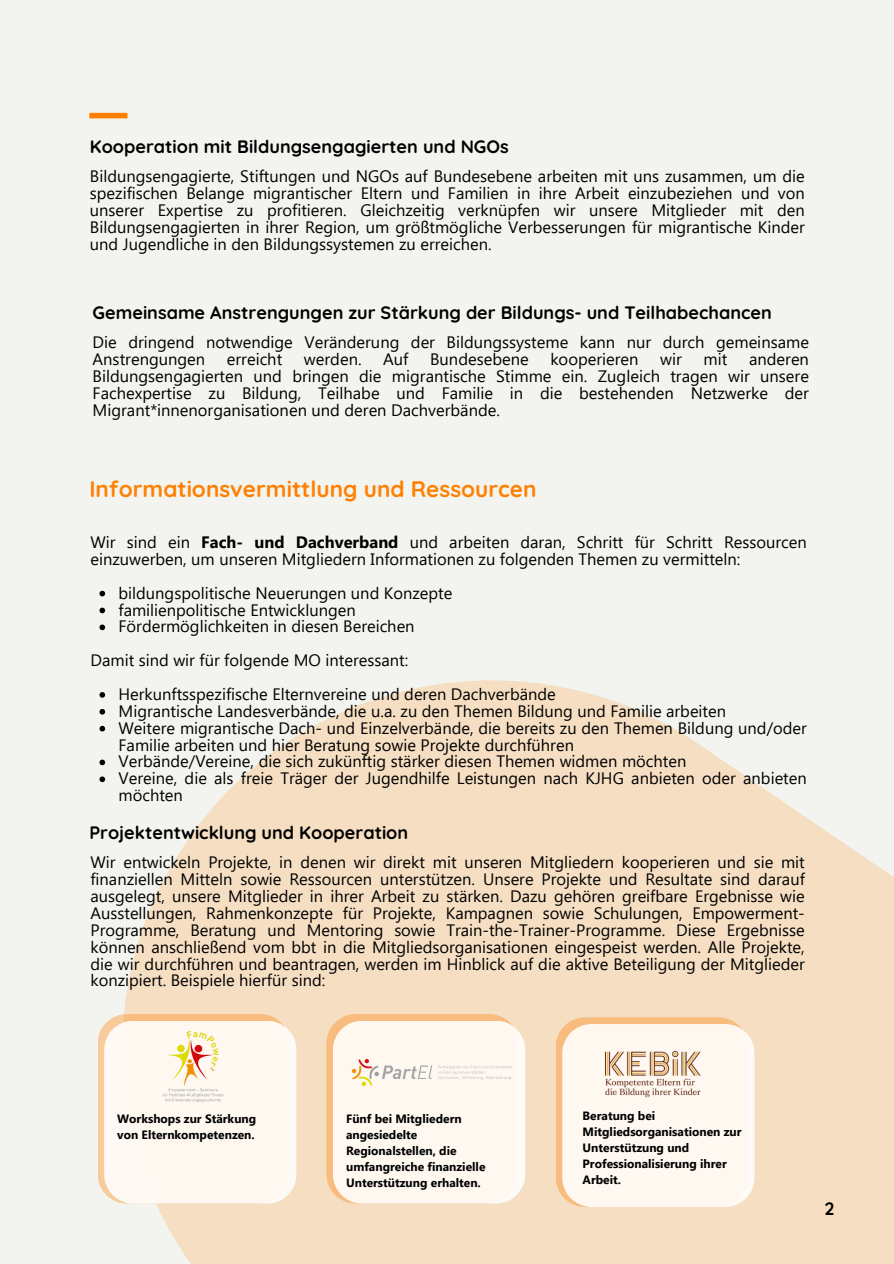
<style>
.page{position:relative;width:894px;height:1264px;background:#fff}
.page>*{position:absolute;margin:0;border:0;box-sizing:border-box;transform-origin:0 0}
.t1{font:700 22.5px "Quicksand";color:#ff8000}
.t2{font:700 18px "Quicksand";color:#000}
.t3{font:16.5px/16.8px "Segoe UI";color:#000}
.t4{font:700 12px/16px "Segoe UI";color:#000}
.s1{font-weight:700}
</style>
<div class="page">
<div style="left:0;top:0;width:893px;height:1263px;background:#f3f4ef"></div>
<div style="left:89px;top:113px;width:38px;height:5px;background:#ff8000"></div>
<svg style="left:100px;top:630px;width:793px;height:633px;fill:#f5dec2"></svg>
<svg style="left:98px;top:1014px;width:198px;height:189px"></svg>
<img style="left:154px;top:1027px;width:78px;height:78px">
<svg style="left:99px;top:590px;width:6px;height:6px"></svg>
<svg style="left:99px;top:607px;width:6px;height:6px"></svg>
<svg style="left:99px;top:624px;width:6px;height:6px"></svg>
<svg style="left:99px;top:692px;width:6px;height:5px"></svg>
<svg style="left:99px;top:709px;width:6px;height:5px"></svg>
<svg style="left:99px;top:725px;width:6px;height:6px"></svg>
<svg style="left:99px;top:759px;width:6px;height:6px"></svg>
<svg style="left:99px;top:776px;width:6px;height:6px"></svg>
<svg style="left:326px;top:1014px;width:199px;height:189px"></svg>
<img style="left:346px;top:1053px;width:171px;height:38px">
<svg style="left:555px;top:1017px;width:199px;height:189px"></svg>
<img style="left:591px;top:1037px;width:123px;height:72px">
<p class="t2" style="left:90px;top:135px;width:420px">Kooperation mit Bildungsengagierten und NGOs</p>
<p class="t3" style="left:90px;top:167px;width:716px;text-align:justify">Bildungsengagierte, Stiftungen und NGOs auf Bundesebene arbeiten mit uns zusammen, um die spezifischen Belange migrantischer Eltern und Familien in ihre Arbeit einzubeziehen und von unserer Expertise zu profitieren. Gleichzeitig verknüpfen wir unsere Mitglieder mit den Bildungsengagierten in ihrer Region, um größtmögliche Verbesserungen für migrantische Kinder und Jugendliche in den Bildungssystemen zu erreichen.</p>
<p class="t2" style="left:93px;top:301px;width:680px">Gemeinsame Anstrengungen zur Stärkung der Bildungs- und Teilhabechancen</p>
<h2 class="t3" style="left:93px;top:333px;width:717px">Die dringend notwendige Veränderung der Bildungssysteme kann nur durch gemeinsame<br>Anstrengungen</h2>
<h2 class="t3" style="left:227px;top:350px;width:57px">erreicht</h2>
<h2 class="t3" style="left:304px;top:350px;width:59px">werden.</h2>
<h2 class="t3" style="left:383px;top:350px;width:27px">Auf</h2>
<h2 class="t3" style="left:430px;top:350px;width:100px">Bundesebene</h2>
<h2 class="t3" style="left:550px;top:350px;width:90px">kooperieren</h2>
<h2 class="t3" style="left:660px;top:350px;width:23px">wir</h2>
<h2 class="t3" style="left:703px;top:350px;width:25px">mit</h2>
<h2 class="t3" style="left:93px;top:350px;width:717px;text-align:justify;text-indent:656px">anderen Bildungsengagierten und bringen die migrantische Stimme ein. Zugleich tragen wir unsere Fachexpertise zu Bildung, Teilhabe und Familie in die bestehenden Netzwerke der Migrant*innenorganisationen und deren Dachverbände.</h2>
<h3 class="t1" style="left:89px;top:475px;width:448px">Informationsvermittlung und Ressourcen</h3>
<h2 class="t3" style="left:90px;top:532px;width:717px">Wir sind ein <span class="s1">Fach- und Dachverband</span> und arbeiten daran, Schritt für Schritt Ressourcen einzuwerben, um unseren Mitgliedern Informationen zu folgenden Themen zu vermitteln:</h2>
<h3 class="t3" style="left:118px;top:583px;width:335px">bildungspolitische Neuerungen und Konzepte</h3>
<h1 class="t3" style="left:118px;top:600px;width:238px">familienpolitische Entwicklungen</h1>
<h3 class="t3" style="left:118px;top:617px;width:297px">Fördermöglichkeiten in diesen Bereichen</h3>
<p class="t3" style="left:90px;top:651px;width:319px">Damit sind wir für folgende MO interessant:</p>
<p class="t3" style="left:118px;top:684px;width:438px">Herkunftsspezifische Elternvereine und deren Dachverbände</p>
<p class="t3" style="left:118px;top:701px;width:609px">Migrantische Landesverbände, die u.a. zu den Themen Bildung und Familie arbeiten</p>
<h3 class="t3" style="left:118px;top:718px;width:689px">Weitere migrantische Dach- und Einzelverbände, die bereits zu den Themen Bildung und/oder<br>Familie arbeiten und hier Beratung sowie Projekte durchführen</h3>
<p class="t3" style="left:118px;top:752px;width:569px">Verbände/Vereine, die sich zukünftig stärker diesen Themen widmen möchten</p>
<p class="t3" style="left:118px;top:769px;width:689px">Vereine, die als freie Träger der Jugendhilfe Leistungen nach KJHG anbieten oder anbieten möchten</p>
<p class="t2" style="left:89px;top:820px;width:320px">Projektentwicklung und Kooperation</p>
<h2 class="t3" style="left:90px;top:853px;width:715px;text-align:justify">Wir entwickeln Projekte, in denen wir direkt mit unseren Mitgliedern kooperieren und sie mit finanziellen Mitteln sowie Ressourcen unterstützen. Unsere Projekte und Resultate sind darauf ausgelegt, unsere Mitglieder in ihrer Arbeit zu stärken. Dazu gehören greifbare Ergebnisse wie Ausstellungen, Rahmenkonzepte für Projekte, Kampagnen sowie Schulungen, Empowerment-Programme, Beratung und Mentoring sowie Train-the-Trainer-Programme. Diese Ergebnisse können anschließend vom bbt in die Mitgliedsorganisationen eingespeist werden. Alle Projekte, die wir durchführen und beantragen, werden im Hinblick auf die aktive Beteiligung der Mitglieder konzipiert. Beispiele hierfür sind:</h2>
<p class="t4" style="left:117px;top:1109px;width:140px">Workshops zur Stärkung von Elternkompetenzen.</p>
<p class="t4" style="left:346px;top:1109px;width:141px">Fünf bei Mitgliedern angesiedelte<br>Regionalstellen, die umfangreiche finanzielle<br>Unterstützung erhalten.</p>
<p class="t4" style="left:582px;top:1106px;width:160px">Beratung bei<br>Mitgliedsorganisationen zur<br>Unterstützung und<br>Professionalisierung ihrer<br>Arbeit.</p>
<p class="t2" style="left:824px;top:1196px;width:12px">2</p>
</div>
